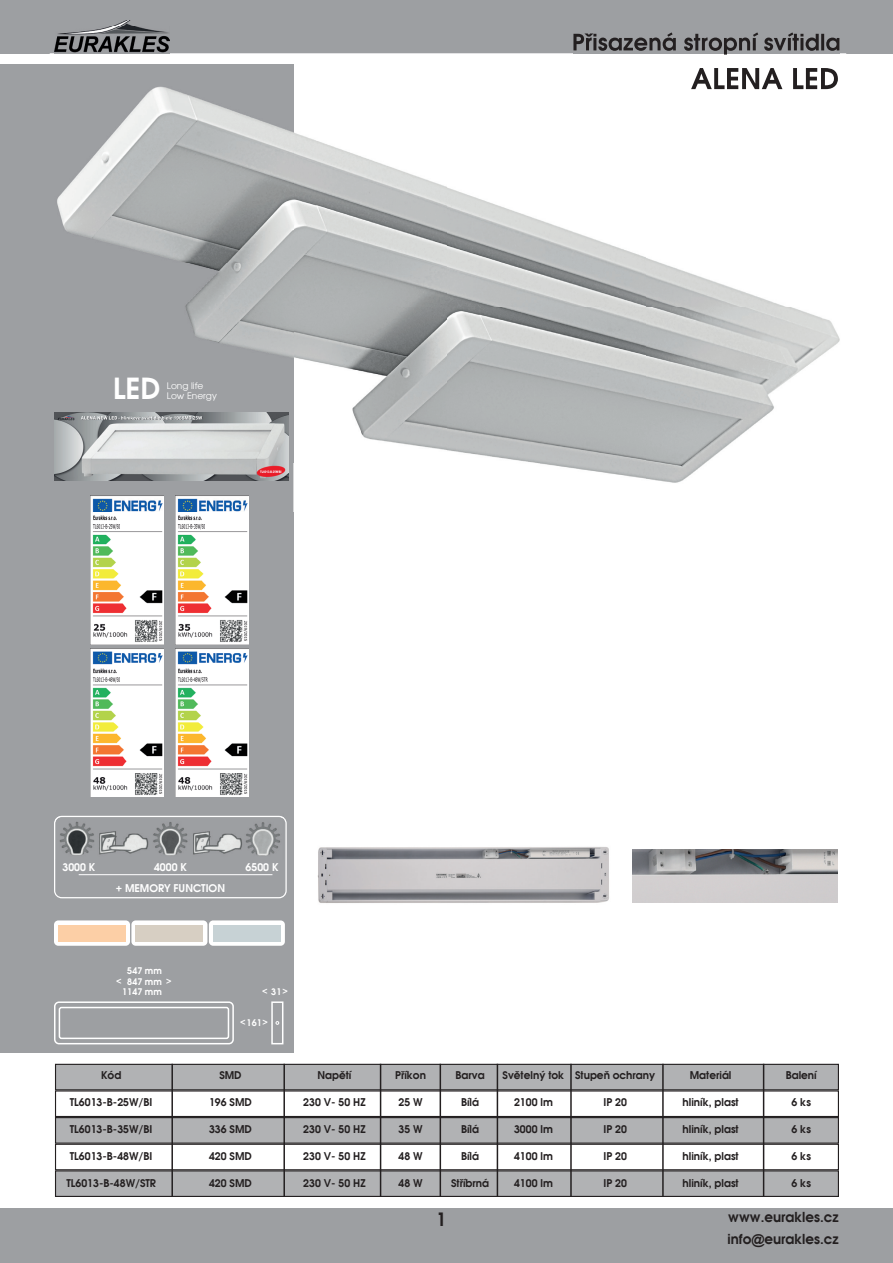
<style>
.page{position:relative;width:893px;height:1263px;background:#fff}
.page>*{position:absolute;margin:0;border:0;box-sizing:border-box;transform-origin:0 0}
.t1{font:700 28.5px "Avalon";color:#fff}
.t2{font:700 18px "Avalon";color:#231f20}
.t3{font:700 13.5px/21.6px "Avalon";color:#231f20}
.t4{font:700 10.5px "Avalon";color:#231f20}
.t5{font:700 10.5px "Avalon";color:#fff}
.t6{font:700 9px/10.8px "Avalon";color:#fff;text-align:center}
.t7{font:9px/10.8px "Avalon";color:#fff}
.s1{font-family:"Arial"}
</style>
<div class="page">
<div style="left:0;top:64px;width:293px;height:988px;background:#9d9fa2"></div>
<div style="left:56px;top:1064px;width:782px;height:26px;background:#b1b2b4"></div>
<div style="left:55px;top:1064px;width:784px;height:26px;border:1px solid #231f20"></div>
<div style="left:56px;top:1117px;width:782px;height:26px;background:#b1b2b4"></div>
<div style="left:55px;top:1117px;width:784px;height:27px;border:1px solid #231f20"></div>
<div style="left:56px;top:1171px;width:782px;height:25px;background:#b1b2b4"></div>
<div style="left:55px;top:1170px;width:784px;height:27px;border:1px solid #231f20"></div>
<div style="left:55px;top:1090px;width:784px;height:27px;border:1px solid #231f20"></div>
<div style="left:55px;top:1144px;width:784px;height:26px;border:1px solid #231f20"></div>
<div style="left:0;top:0;width:893px;height:53px;background:#9d9fa2"></div>
<div style="left:0;top:1209px;width:893px;height:54px;background:#9d9fa2"></div>
<img style="left:108px;top:21px;width:30px;height:6px">
<img style="left:50px;top:27px;width:796px;height:77px">
<img style="left:293px;top:104px;width:547px;height:408px">
<img style="left:50px;top:64px;width:243px;height:432px">
<img style="left:573px;top:53px;width:266px;height:2px">
<img style="left:573px;top:32px;width:266px;height:21px">
<img style="left:691px;top:68px;width:147px;height:21px">
<img style="left:54px;top:412px;width:234px;height:68px">
<img style="left:90px;top:496px;width:74px;height:148px">
<img style="left:90px;top:648px;width:74px;height:149px">
<img style="left:175px;top:496px;width:74px;height:148px">
<img style="left:175px;top:648px;width:74px;height:149px">
<div style="left:54px;top:920px;width:76px;height:26px;background:#fff;border-radius:4px"></div>
<svg style="left:54px;top:818px;width:233px;height:80px"></svg>
<div style="left:54px;top:1001px;width:180px;height:43px;border:2px solid #fff;border-radius:4px"></div>
<div style="left:131px;top:920px;width:76px;height:26px;background:#fff;border-radius:4px"></div>
<div style="left:209px;top:920px;width:76px;height:26px;background:#fff;border-radius:4px"></div>
<div style="left:58px;top:925px;width:68px;height:17px;background:#fccfa6"></div>
<div style="left:136px;top:925px;width:67px;height:17px;background:#d7cfc3"></div>
<div style="left:213px;top:925px;width:68px;height:17px;background:#c7d2d5"></div>
<svg style="left:271px;top:1001px;width:13px;height:44px"></svg>
<img style="left:61px;top:815px;width:219px;height:1px">
<img style="left:55px;top:816px;width:229px;height:43px">
<hr style="left:79px;top:874px;width:193px;height:1px;background:#fff">
<img style="left:317px;top:847px;width:292px;height:56px">
<img style="left:632px;top:850px;width:205px;height:53px">
<hr style="left:171px;top:1064px;width:2px;height:133px;background:#231f20">
<hr style="left:283px;top:1064px;width:2px;height:133px;background:#231f20">
<hr style="left:380px;top:1064px;width:1px;height:133px;background:#231f20">
<hr style="left:440px;top:1064px;width:1px;height:133px;background:#231f20">
<hr style="left:497px;top:1064px;width:1px;height:133px;background:#231f20">
<hr style="left:570px;top:1064px;width:2px;height:133px;background:#231f20">
<hr style="left:662px;top:1064px;width:2px;height:133px;background:#231f20">
<hr style="left:763px;top:1064px;width:1px;height:133px;background:#231f20">
<div style="left:59px;top:1007px;width:170px;height:32px;border:2px solid #fff;border-radius:2px"></div>
<h1 class="t1" style="left:113px;top:371px;width:49px">LED</h1>
<p class="t7" style="left:167px;top:380px;width:51px">Long life<br>Low Energy</p>
<p class="t5" style="left:62px;top:860px;width:34px">3000 K</p>
<p class="t5" style="left:154px;top:860px;width:34px">4000 K</p>
<p class="t5" style="left:246px;top:860px;width:34px">6500 K</p>
<p class="t5" style="left:116px;top:882px;width:111px">+ MEMORY FUNCTION</p>
<p class="t6" style="left:122px;top:965px;width:41px">547 mm<br>847 mm<br>1147 mm</p>
<p class="t6" style="left:116px;top:975px;width:7px">&lt;</p>
<p class="t6" style="left:166px;top:975px;width:7px">&gt;</p>
<p class="t4" style="left:101px;top:1069px;width:22px">Kód</p>
<p class="t4" style="left:70px;top:1096px;width:84px">TL6013-B-25W/BI</p>
<p class="t4" style="left:70px;top:1123px;width:84px">TL6013-B-35W/BI</p>
<p class="t4" style="left:70px;top:1150px;width:84px">TL6013-B-48W/BI</p>
<p class="t4" style="left:66px;top:1177px;width:91px">TL6013-B-48W/STR</p>
<p class="t6" style="left:271px;top:986px;width:12px">31</p>
<p class="t6" style="left:262px;top:985px;width:7px">&lt;</p>
<p class="t6" style="left:282px;top:985px;width:7px">&gt;</p>
<p class="t6" style="left:240px;top:1017px;width:29px">&lt;161&gt;</p>
<p class="t4" style="left:219px;top:1069px;width:24px">SMD</p>
<p class="t4" style="left:209px;top:1096px;width:44px">196 SMD</p>
<p class="t4" style="left:209px;top:1123px;width:44px">336 SMD</p>
<p class="t4" style="left:209px;top:1150px;width:44px">420 SMD</p>
<p class="t4" style="left:209px;top:1177px;width:44px">420 SMD</p>
<p class="t4" style="left:317px;top:1069px;width:36px">Napětí</p>
<p class="t4" style="left:303px;top:1096px;width:64px">230 V- 50 HZ</p>
<p class="t4" style="left:303px;top:1123px;width:64px">230 V- 50 HZ</p>
<p class="t4" style="left:303px;top:1150px;width:64px">230 V- 50 HZ</p>
<p class="t4" style="left:303px;top:1177px;width:64px">230 V- 50 HZ</p>
<p class="t4" style="left:395px;top:1069px;width:32px">Příkon</p>
<p class="t4" style="left:398px;top:1096px;width:26px">25 W</p>
<p class="t4" style="left:398px;top:1123px;width:26px">35 W</p>
<p class="t4" style="left:398px;top:1150px;width:26px">48 W</p>
<p class="t4" style="left:398px;top:1177px;width:26px">48 W</p>
<p class="t4" style="left:455px;top:1069px;width:31px">Barva</p>
<p class="t4" style="left:461px;top:1096px;width:20px">Bílá</p>
<p class="t4" style="left:461px;top:1123px;width:20px">Bílá</p>
<p class="t4" style="left:461px;top:1150px;width:20px">Bílá</p>
<p class="t4" style="left:451px;top:1177px;width:40px">Stříbrná</p>
<p class="t4" style="left:503px;top:1069px;width:63px">Světelný tok</p>
<p class="t4" style="left:514px;top:1096px;width:40px">2100 lm</p>
<p class="t4" style="left:514px;top:1123px;width:40px">3000 lm</p>
<p class="t4" style="left:514px;top:1150px;width:40px">4100 lm</p>
<p class="t4" style="left:514px;top:1177px;width:40px">4100 lm</p>
<p class="t4" style="left:575px;top:1069px;width:82px">Stupeň ochrany</p>
<p class="t4" style="left:603px;top:1096px;width:25px">IP 20</p>
<p class="t4" style="left:603px;top:1123px;width:25px">IP 20</p>
<p class="t4" style="left:603px;top:1150px;width:25px">IP 20</p>
<p class="t4" style="left:603px;top:1177px;width:25px">IP 20</p>
<p class="t4" style="left:690px;top:1069px;width:43px">Materiál</p>
<p class="t4" style="left:682px;top:1096px;width:58px">hliník, plast</p>
<p class="t4" style="left:682px;top:1123px;width:58px">hliník, plast</p>
<p class="t4" style="left:682px;top:1150px;width:58px">hliník, plast</p>
<p class="t4" style="left:682px;top:1177px;width:58px">hliník, plast</p>
<p class="t4" style="left:786px;top:1069px;width:33px">Balení</p>
<p class="t4" style="left:791px;top:1096px;width:21px">6 ks</p>
<p class="t4" style="left:791px;top:1123px;width:21px">6 ks</p>
<p class="t4" style="left:791px;top:1150px;width:21px">6 ks</p>
<p class="t4" style="left:791px;top:1177px;width:21px">6 ks</p>
<h2 class="t2" style="left:436px;top:1208px;width:12px">1</h2>
<p class="t3" style="left:728px;top:1206px;width:113px">www.eurakles.cz info<span class="s1">@</span>eurakles.cz</p>
</div>
